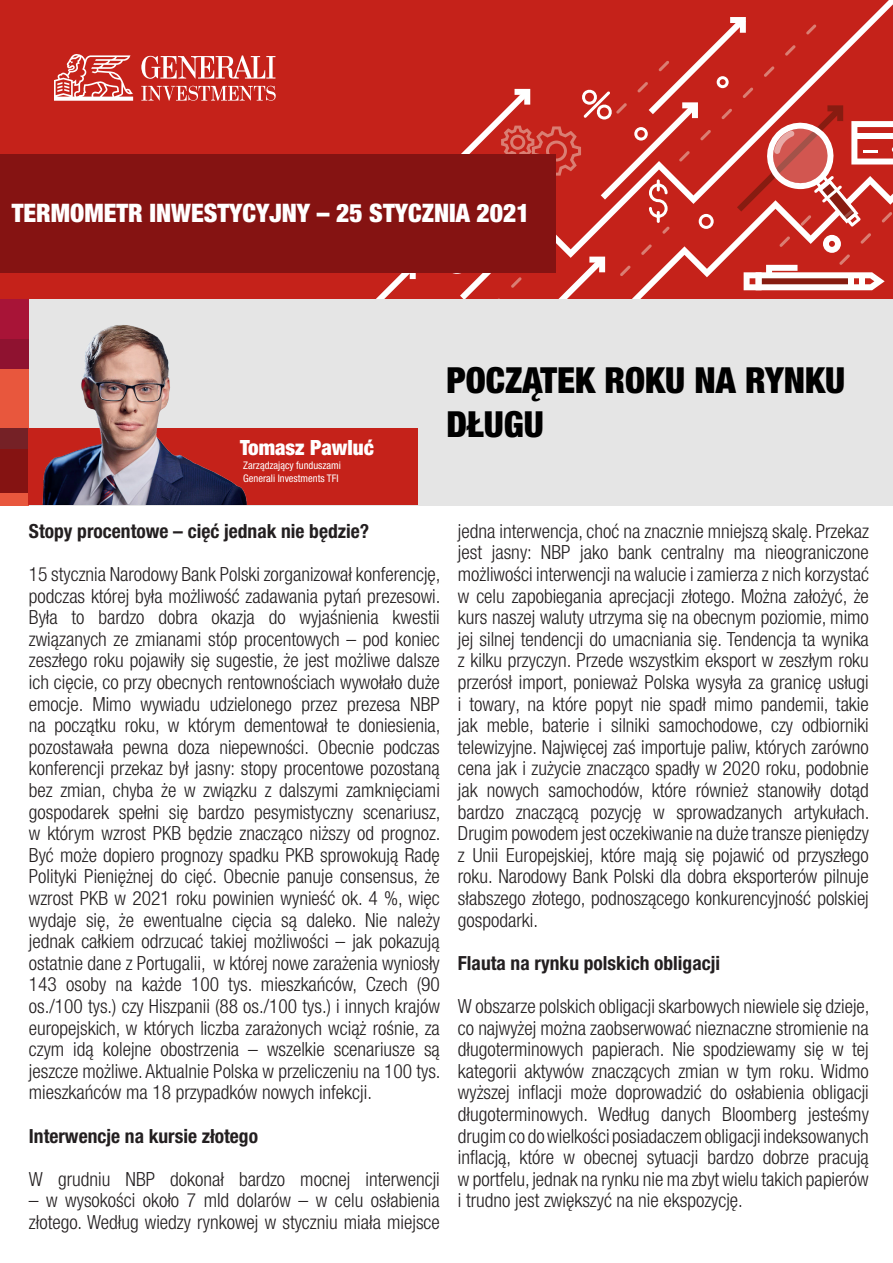
<style>
.page{position:relative;width:893px;height:1263px;background:#fff}
.page>*{position:absolute;margin:0;border:0;box-sizing:border-box;transform-origin:0 0}
.t1{font:900 condensed 36px/43.2px "Helvetica Neue LT Pro";color:#000}
.t2{font:900 condensed 25.5px "Helvetica Neue LT Pro";color:#fff}
.t3{font:900 condensed 21px "Helvetica Neue LT Pro";color:#fff}
.t4{font:300 condensed 19.5px/21.6px "Helvetica Neue LT Pro";color:#231f20;text-align:justify}
.t5{font:700 condensed 19.5px "Helvetica Neue LT Pro";color:#231f20}
.t6{font:condensed 10.5px/12.6px "Helvetica Neue LT Pro";color:#fff}
</style>
<div class="page">
<div style="left:29px;top:299px;width:864px;height:206px;background:#e5e5e5"></div>
<div style="left:0;top:368px;width:29px;height:60px;background:#e8573d"></div>
<div style="left:0;top:299px;width:29px;height:40px;background:#a81437"></div>
<div style="left:0;top:339px;width:29px;height:29px;background:#8f1230"></div>
<div style="left:0;top:0;width:893px;height:299px;background:#c5221a"></div>
<svg style="left:887px;top:0;width:6px;height:6px"></svg>
<svg style="left:375px;top:17px;width:518px;height:282px"></svg>
<svg style="left:54px;top:54px;width:79px;height:47px"></svg>
<svg style="left:141px;top:86px;width:135px;height:15px"></svg>
<svg style="left:141px;top:55px;width:134px;height:24px"></svg>
<div style="left:0;top:155px;width:556px;height:118px;background:#851312"></div>
<div style="left:0;top:428px;width:29px;height:21px;background:#752126"></div>
<div style="left:0;top:449px;width:29px;height:44px;background:#851312"></div>
<div style="left:0;top:493px;width:29px;height:12px;background:#e8573d"></div>
<div style="left:29px;top:428px;width:389px;height:77px;background:#c5221a"></div>
<img style="left:42px;top:325px;width:205px;height:180px">
<p class="t2" style="left:12px;top:198px;width:519px">TERMOMETR INWESTYCYJNY – 25 STYCZNIA 2021</p>
<p class="t3" style="left:240px;top:435px;width:135px">Tomasz Pawluć</p>
<p class="t6" style="left:243px;top:459px;width:99px">Zarządzający funduszami<br>Generali Investments TFI</p>
<p class="t1" style="left:446px;top:359px;width:400px">POCZĄTEK ROKU NA RYNKU<br>DŁUGU</p>
<p class="t5" style="left:29px;top:519px;width:342px">Stopy procentowe – cięć jednak nie będzie?</p>
<p class="t4" style="left:29px;top:563px;width:413px">15 stycznia Narodowy Bank Polski zorganizował konferencję, podczas której była możliwość zadawania pytań prezesowi.<br>Była to bardzo dobra okazja do wyjaśnienia kwestii związanych ze zmianami stóp procentowych – pod koniec zeszłego roku pojawiły się sugestie, że jest możliwe dalsze ich cięcie, co przy obecnych rentownościach wywołało duże emocje. Mimo wywiadu udzielonego przez prezesa NBP na początku roku, w którym dementował te doniesienia, pozostawała pewna doza niepewności. Obecnie podczas konferencji przekaz był jasny: stopy procentowe pozostaną bez zmian, chyba że w związku z dalszymi zamknięciami gospodarek spełni się bardzo pesymistyczny scenariusz, w którym wzrost PKB będzie znacząco niższy od prognoz.<br>Być może dopiero prognozy spadku PKB sprowokują Radę Polityki Pieniężnej do cięć. Obecnie panuje consensus, że wzrost PKB w 2021 roku powinien wynieść ok. 4 %, więc wydaje się, że ewentualne cięcia są daleko. Nie należy jednak całkiem odrzucać takiej możliwości – jak pokazują ostatnie dane z Portugalii, w której nowe zarażenia wyniosły 143 osoby na każde 100 tys. mieszkańców, Czech (90 os./100 tys.) czy Hiszpanii (88 os./100 tys.) i innych krajów europejskich, w których liczba zarażonych wciąż rośnie, za czym idą kolejne obostrzenia – wszelkie scenariusze są jeszcze możliwe. Aktualnie Polska w przeliczeniu na 100 tys. mieszkańców ma 18 przypadków nowych infekcji.</p>
<p class="t5" style="left:29px;top:1124px;width:231px">Interwencje na kursie złotego</p>
<p class="t4" style="left:29px;top:1168px;width:412px">W grudniu NBP dokonał bardzo mocnej interwencji</p>
<p class="t4" style="left:29px;top:1189px;width:412px">– w wysokości około 7 mld dolarów – w celu osłabienia złotego. Według wiedzy rynkowej w styczniu miała miejsce</p>
<p class="t4" style="left:458px;top:520px;width:413px">jedna interwencja, choć na znacznie mniejszą skalę. Przekaz jest jasny: NBP jako bank centralny ma nieograniczone możliwości interwencji na walucie i zamierza z nich korzystać w celu zapobiegania aprecjacji złotego. Można założyć, że kurs naszej waluty utrzyma się na obecnym poziomie, mimo jej silnej tendencji do umacniania się. Tendencja ta wynika z kilku przyczyn. Przede wszystkim eksport w zeszłym roku przerósł import, ponieważ Polska wysyła za granicę usługi i towary, na które popyt nie spadł mimo pandemii, takie jak meble, baterie i silniki samochodowe, czy odbiorniki telewizyjne. Najwięcej zaś importuje paliw, których zarówno cena jak i zużycie znacząco spadły w 2020 roku, podobnie jak nowych samochodów, które również stanowiły dotąd bardzo znaczącą pozycję w sprowadzanych artykułach.<br>Drugim powodem jest oczekiwanie na duże transze pieniędzy z Unii Europejskiej, które mają się pojawić od przyszłego roku. Narodowy Bank Polski dla dobra eksporterów pilnuje słabszego złotego, podnoszącego konkurencyjność polskiej gospodarki.</p>
<p class="t5" style="left:458px;top:951px;width:264px">Flauta na rynku polskich obligacji</p>
<p class="t4" style="left:458px;top:995px;width:413px">W obszarze polskich obligacji skarbowych niewiele się dzieje, co najwyżej można zaobserwować nieznaczne stromienie na długoterminowych papierach. Nie spodziewamy się w tej kategorii aktywów znaczących zmian w tym roku. Widmo wyższej inflacji może doprowadzić do osłabienia obligacji długoterminowych. Według danych Bloomberg jesteśmy drugim co do wielkości posiadaczem obligacji indeksowanych inflacją, które w obecnej sytuacji bardzo dobrze pracują w portfelu, jednak na rynku nie ma zbyt wielu takich papierów i trudno jest zwiększyć na nie ekspozycję.</p>
</div>
